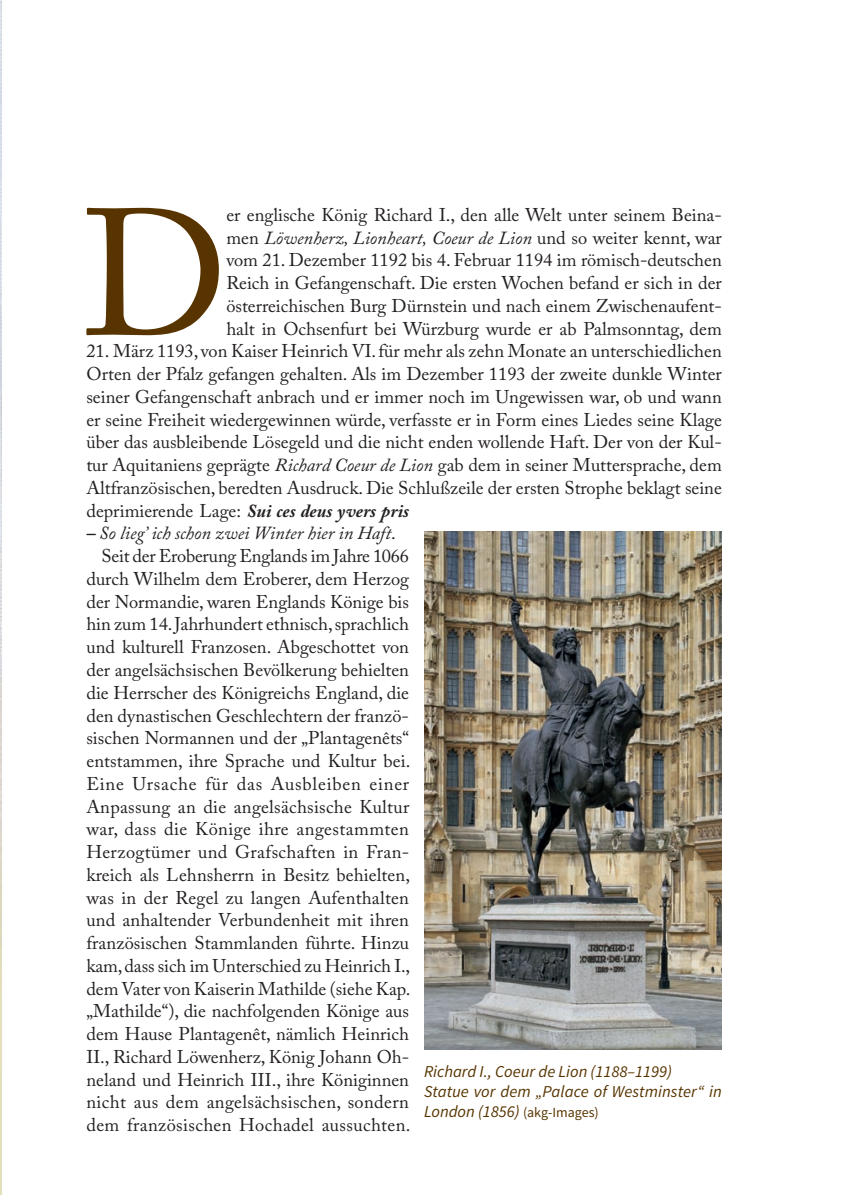
<style>
.page{position:relative;width:848px;height:1195px;background:#fff}
.page>*{position:absolute;margin:0;border:0;box-sizing:border-box;transform-origin:0 0}
.t1{font:178.33px "Adobe Caslon Pro";color:#583500}
.t2{font:18.38px/22.8px "Adobe Caslon Pro";color:#231f20;text-align:justify}
.t3{font:18.38px "Adobe Caslon Pro";letter-spacing:.02em;color:#231f20}
.t4{font:italic 18.38px "Adobe Caslon Pro";color:#231f20}
.t5{font:18.38px "Adobe Caslon Pro";letter-spacing:.025em;color:#231f20}
.t6{font:18.38px "Adobe Caslon Pro";letter-spacing:.045em;color:#231f20}
.t7{font:italic 16.62px/19.9px "Source Sans Pro";color:#583500}
.s1{font-style:italic}
.s2{font-weight:700;font-style:italic}
.s3{font-weight:700}
.s4{font-style:normal}
.s5{font-style:normal;font-size:14px}
</style>
<div class="page">
<img style="left:0;top:3px;width:2px;height:1188px">
<img style="left:0;top:806px;width:2px;height:263px">
<img style="left:424px;top:532px;width:297px;height:517px">
<h1 class="t1" style="left:81px;top:169px;width:147px">D</h1>
<p class="t2" style="left:226px;top:203px;width:497px">er englische König Richard I., den alle Welt unter seinem Beina&shy;men <span class="s1">Löwenherz, Lionheart, Coeur de Lion</span> und so weiter kennt, war vom 21. Dezember 1192 bis 4. Februar 1194 im römisch-deutschen Reich in Gefangenschaft. Die ersten Wochen befand er sich in der österreichischen Burg Dürnstein und nach einem Zwischenaufent&shy;halt in Ochsenfurt bei Würzburg wurde er ab Palmsonntag, dem</p>
<p class="t2" style="left:86px;top:340px;width:637px">21. März 1193, von Kaiser Heinrich VI. für mehr als zehn Monate an unterschiedlichen Orten der Pfalz gefangen gehalten. Als im Dezember 1193 der zweite dunkle Winter seiner Gefangenschaft anbrach und er immer noch im Ungewissen war, ob und wann er seine Freiheit wiedergewinnen würde, verfasste er in Form eines Liedes seine Klage über das ausbleibende Lösegeld und die nicht enden wollende Haft. Der von der Kul&shy;tur Aquitaniens geprägte <span class="s1">Richard Coeur de Lion</span> gab dem in seiner Muttersprache, dem Altfranzösischen, beredten Ausdruck. Die Schlußzeile der ersten Strophe beklagt seine deprimierende Lage: <span class="s2">Sui ces deus yvers pris</span></p>
<p class="t4" style="left:86px;top:522px;width:311px"><span class="s3">–</span> So lieg’ ich schon zwei Winter hier in Haft<span class="s4">.</span></p>
<p class="t2" style="left:101px;top:544px;width:309px">Seit der Eroberung Englands im Jahre 1066</p>
<p class="t2" style="left:86px;top:567px;width:324px">durch Wilhelm dem Eroberer, dem Herzog</p>
<p class="t2" style="left:86px;top:590px;width:324px">der Normandie, waren Englands Könige bis</p>
<p class="t2" style="left:86px;top:613px;width:324px">hin zum 14. Jahrhundert ethnisch, sprachlich</p>
<p class="t2" style="left:86px;top:635px;width:324px">und kulturell Franzosen. Abgeschottet von</p>
<p class="t2" style="left:86px;top:658px;width:324px">der angelsächsischen Bevölkerung behielten</p>
<p class="t2" style="left:86px;top:681px;width:324px">die Herrscher des Königreichs England, die</p>
<p class="t2" style="left:86px;top:704px;width:324px">den dynastischen Geschlechtern der franzö-</p>
<p class="t2" style="left:86px;top:726px;width:324px">sischen Normannen und der „Plantagenêts“</p>
<p class="t2" style="left:86px;top:749px;width:325px">entstammen, ihre Sprache und Kultur bei.</p>
<p class="t6" style="left:86px;top:772px;width:324px">Eine Ursache für das Ausbleiben einer</p>
<p class="t2" style="left:86px;top:795px;width:324px">Anpassung an die angelsächsische Kultur</p>
<p class="t5" style="left:86px;top:818px;width:324px">war, dass die Könige ihre angestammten</p>
<p class="t3" style="left:86px;top:841px;width:324px">Herzogtümer und Grafschaften in Fran-</p>
<p class="t2" style="left:86px;top:863px;width:325px">kreich als Lehnsherrn in Besitz behielten,</p>
<p class="t2" style="left:86px;top:886px;width:324px">was in der Regel zu langen Aufenthalten</p>
<p class="t2" style="left:86px;top:908px;width:324px">und anhaltender Verbundenheit mit ihren</p>
<p class="t2" style="left:86px;top:931px;width:324px">französischen Stammlanden führte. Hinzu</p>
<p class="t2" style="left:86px;top:954px;width:325px">kam, dass sich im Unterschied zu Heinrich I.,</p>
<p class="t2" style="left:86px;top:977px;width:325px">dem Vater von Kaiserin Mathilde (siehe Kap.</p>
<p class="t2" style="left:86px;top:999px;width:324px">„Mathilde“), die nachfolgenden Könige aus</p>
<p class="t2" style="left:86px;top:1022px;width:324px">dem Hause Plantagenêt, nämlich Heinrich</p>
<p class="t2" style="left:86px;top:1045px;width:324px">II., Richard Löwenherz, König Johann Oh-</p>
<p class="t2" style="left:86px;top:1068px;width:324px">neland und Heinrich III., ihre Königinnen</p>
<p class="t3" style="left:86px;top:1091px;width:324px">nicht aus dem angelsächsischen, sondern</p>
<p class="t3" style="left:86px;top:1114px;width:325px">dem französischen Hochadel aussuchten.</p>
<p class="t7" style="left:424px;top:1061px;width:299px">Richard I., Coeur de Lion (1188–1199)<br>Statue vor dem „Palace of Westminster“ in<br>London (1856) <span class="s5">(akg-Images)</span></p>
</div>
